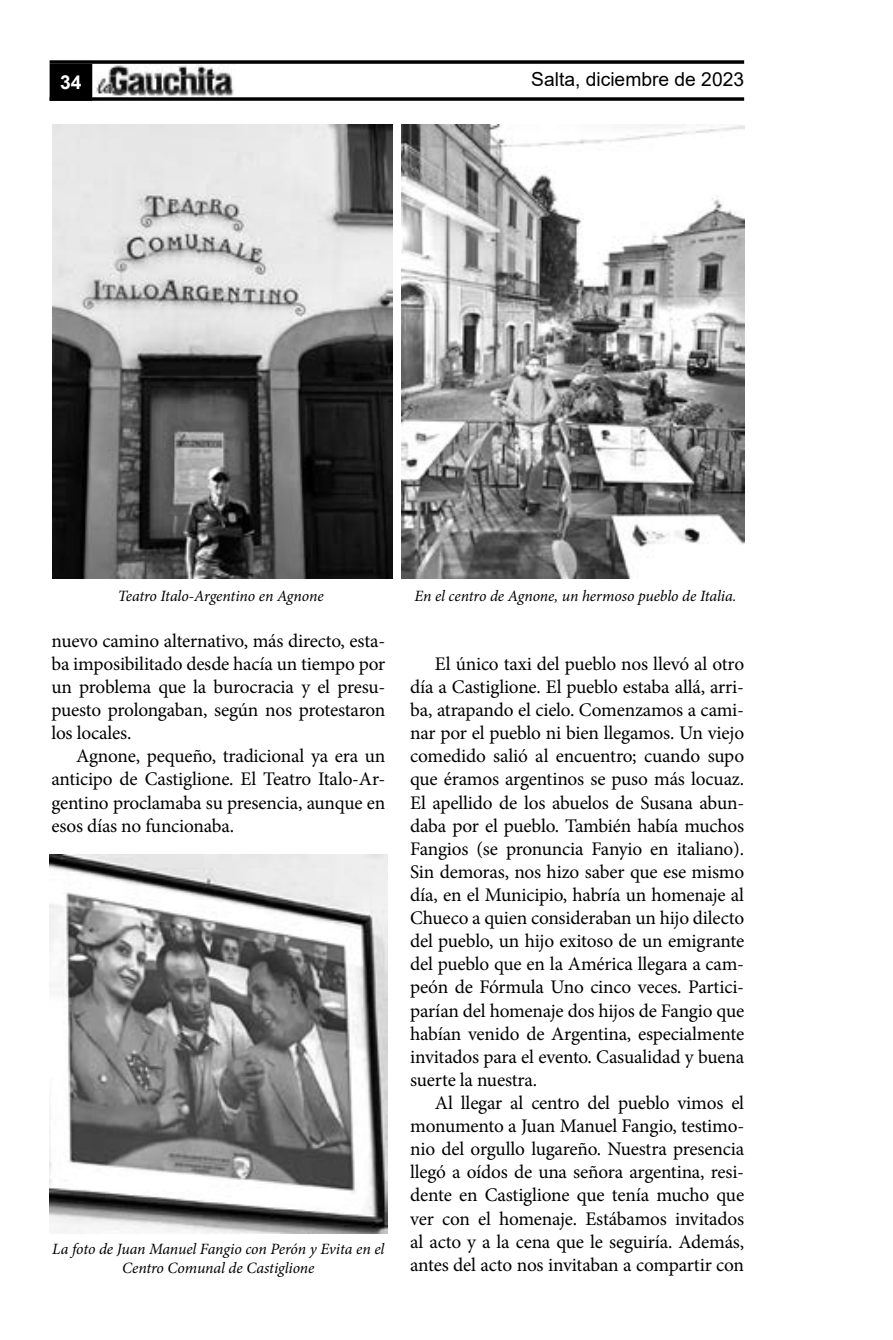
<style>
.page{position:relative;width:893px;height:1340px;background:#fff}
.page>*{position:absolute;margin:0;border:0;box-sizing:border-box;transform-origin:0 0}
.t1{font:19.25px/23.1px "Minion Pro";letter-spacing:-.01em;color:#000;text-align:justify}
.t2{font:19.25px "Arial";color:#000}
.t3{font:700 19.25px "Arial";color:#fff}
.t4{font:italic 15.75px/18.9px "Minion Pro";letter-spacing:-.01em;color:#000;text-align:center}
</style>
<div class="page">
<img style="left:95px;top:64px;width:139px;height:32px">
<svg style="left:50px;top:60px;width:694px;height:4px;background:#1f1f1f"></svg>
<svg style="left:92px;top:97px;width:652px;height:4px;background:#1f1f1f"></svg>
<div style="left:50px;top:65px;width:41px;height:35px;background:#000"></div>
<div style="left:50px;top:64px;width:42px;height:37px;border:2px solid #000"></div>
<img style="left:402px;top:124px;width:342px;height:454px">
<img style="left:52px;top:124px;width:341px;height:454px">
<img style="left:50px;top:854px;width:337px;height:379px">
<p class="t3" style="left:60px;top:68px;width:23px">34</p>
<p class="t2" style="left:531px;top:66px;width:214px">Salta, diciembre de 2023</p>
<p class="t4" style="left:118px;top:586px;width:207px">Teatro Italo-Argentino en Agnone</p>
<p class="t4" style="left:414px;top:587px;width:323px">En el centro de Agnone, un hermoso pueblo de Italia.</p>
<p class="t1" style="left:51px;top:629px;width:336px">nuevo camino alternativo, más directo, esta&shy;ba imposibilitado desde hacía un tiempo por un problema que la burocracia y el presu&shy;puesto prolongaban, según nos protestaron los locales.</p>
<p class="t1" style="left:51px;top:744px;width:335px;text-indent:25px">Agnone, pequeño, tradicional ya era un anticipo de Castiglione. El Teatro Italo-Ar&shy;gentino proclamaba su presencia, aunque en esos días no funcionaba.</p>
<p class="t4" style="left:52px;top:1239px;width:334px">La foto de Juan Manuel Fangio con Perón y Evita en el<br>Centro Comunal de Castiglione</p>
<p class="t1" style="left:410px;top:652px;width:336px;text-indent:25px">El único taxi del pueblo nos llevó al otro día a Castiglione. El pueblo estaba allá, arri&shy;ba, atrapando el cielo. Comenzamos a cami&shy;nar por el pueblo ni bien llegamos. Un viejo comedido salió al encuentro; cuando supo que éramos argentinos se puso más locuaz.<br>El apellido de los abuelos de Susana abun&shy;daba por el pueblo. También había muchos Fangios (se pronuncia Fanyio en italiano).<br>Sin demoras, nos hizo saber que ese mismo día, en el Municipio, habría un homenaje al Chueco a quien consideraban un hijo dilecto del pueblo, un hijo exitoso de un emigrante del pueblo que en la América llegara a cam&shy;peón de Fórmula Uno cinco veces. Partici&shy;parían del homenaje dos hijos de Fangio que habían venido de Argentina, especialmente invitados para el evento. Casualidad y buena suerte la nuestra.</p>
<p class="t1" style="left:410px;top:1091px;width:336px;text-indent:25px">Al llegar al centro del pueblo vimos el monumento a Juan Manuel Fangio, testimo&shy;nio del orgullo lugareño. Nuestra presencia llegó a oídos de una señora argentina, resi&shy;dente en Castiglione que tenía mucho que ver con el homenaje. Estábamos invitados al acto y a la cena que le seguiría. Además, antes del acto nos invitaban a compartir con</p>
</div>
